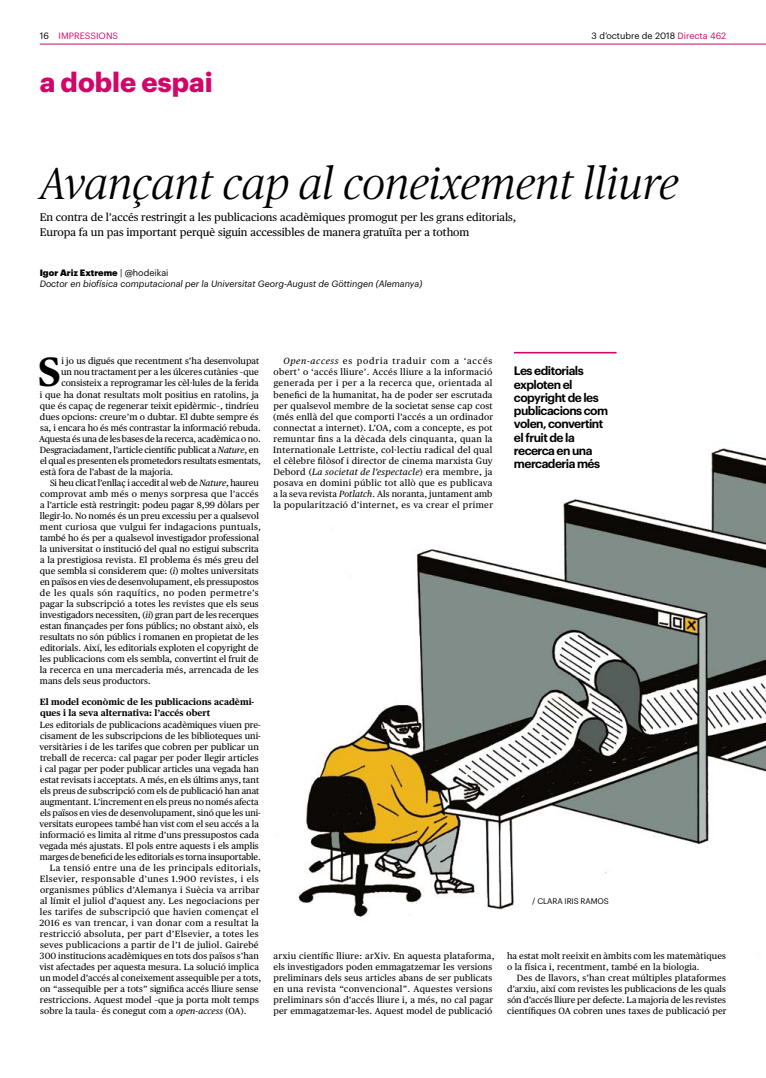
<style>
.page{position:relative;width:766px;height:1078px;background:#fff}
.page>*{position:absolute;margin:0;border:0;box-sizing:border-box;transform-origin:0 0}
.t1{font:italic 300 45px "Publico";color:#000}
.t2{font:700 40.7px "Publico Text";color:#000}
.t3{font:700 27px "Graphik";color:#d10668}
.t4{font:600 12px/13.2px "Graphik";letter-spacing:-.045em;color:#000}
.t5{font:11px/15px "Publico Text";color:#000}
.t6{font:9px/11px "Publico Text";letter-spacing:.005em;color:#000;text-align:justify}
.t7{font:9px "Publico Text";letter-spacing:.03em;color:#000}
.t8{font:italic 9px/11px "Graphik";color:#000}
.t9{font:9px "Publico Text";letter-spacing:.035em;color:#000}
.t10{font:9px "Publico Text";letter-spacing:.04em;color:#000}
.t11{font:700 9px/11px "Publico Text";color:#000}
.t12{font:9px "Publico Text";letter-spacing:-.015em;color:#000}
.t13{font:9px "Publico Text";letter-spacing:.025em;color:#000}
.t14{font:9px "Publico Text";letter-spacing:.045em;color:#000}
.t15{font:9px "Publico Text";letter-spacing:.05em;color:#000}
.t16{font:9px "Graphik";color:#000}
.t17{font:9px "Graphik";letter-spacing:.005em;color:#d10668}
.t18{font:8px "Graphik";letter-spacing:-.015em;color:#000}
.s1{color:#000}
.s2{color:#d10668}
.s3{font-weight:900;font-style:normal}
.s4{font-style:normal}
.s5{font-style:italic}
</style>
<div class="page">
<hr style="left:40px;top:44px;width:725px;height:1px;background:#d10668">
<img style="left:298px;top:351px;width:467px;height:566px">
<hr style="left:514px;top:352px;width:102px;height:1px;background:#d10668">
<p class="t17" style="left:40px;top:29px;width:80px"><span class="s1">16</span> IMPRESSIONS</p>
<h3 class="t3" style="left:40px;top:61px;width:174px">a doble espai</h3>
<p class="t16" style="left:591px;top:29px;width:136px">3 d’octubre de 2018 <span class="s2">Directa 462</span></p>
<h1 class="t1" style="left:40px;top:159px;width:639px">Avançant cap al coneixement lliure</h1>
<p class="t5" style="left:40px;top:210px;width:478px">En contra de l’accés restringit a les publicacions acadèmiques promogut per les grans editorials,<br>Europa fa un pas important perquè siguin accessibles de manera gratuïta per a tothom</p>
<p class="t8" style="left:40px;top:267px;width:384px"><span class="s3">Igor Ariz Extreme</span> <span class="s4">| @hodeikai<br></span>Doctor en biofísica computacional per la Universitat Georg-August de Göttingen (Alemanya)</p>
<h2 class="t2" style="left:38px;top:347px;width:24px">S</h2>
<p class="t6" style="left:61px;top:356px;width:199px">i jo us digués que recentment s’ha desenvolupat</p>
<p class="t6" style="left:61px;top:367px;width:199px">un nou tractament per a les úlceres cutànies –que</p>
<p class="t6" style="left:61px;top:378px;width:199px">consisteix a reprogramar les cèl·lules de la ferida</p>
<p class="t6" style="left:40px;top:389px;width:220px">i que ha donat resultats molt positius en ratolins, ja</p>
<p class="t6" style="left:40px;top:400px;width:220px">que és capaç de regenerar teixit epidèrmic–, tindríeu</p>
<p class="t6" style="left:40px;top:411px;width:220px">dues opcions: creure’m o dubtar. El dubte sempre és</p>
<p class="t6" style="left:40px;top:422px;width:222px">sa, i encara ho és més contrastar la informació rebuda.</p>
<p class="t12" style="left:39px;top:433px;width:223px">Aquesta és una de les bases de la recerca, acadèmica o no.</p>
<p class="t6" style="left:40px;top:444px;width:220px">Desgraciadament, l’article científic publicat a <span class="s5">Nature</span>, en</p>
<p class="t6" style="left:40px;top:455px;width:222px">el qual es presenten els prometedors resultats esmentats,</p>
<p class="t6" style="left:40px;top:466px;width:135px">està fora de l’abast de la majoria.</p>
<p class="t6" style="left:50px;top:477px;width:210px">Si heu clicat l’enllaç i accedit al web de <span class="s5">Nature</span>, haureu</p>
<p class="t7" style="left:40px;top:488px;width:220px">comprovat amb més o menys sorpresa que l’accés</p>
<p class="t6" style="left:40px;top:499px;width:221px">a l’article està restringit: podeu pagar 8,99 dòlars per</p>
<p class="t6" style="left:40px;top:510px;width:220px">llegir-lo. No només és un preu excessiu per a qualsevol</p>
<p class="t7" style="left:40px;top:521px;width:222px">ment curiosa que vulgui fer indagacions puntuals,</p>
<p class="t6" style="left:40px;top:532px;width:220px">també ho és per a qualsevol investigador professional</p>
<p class="t6" style="left:40px;top:543px;width:220px">la universitat o institució del qual no estigui subscrita</p>
<p class="t6" style="left:40px;top:554px;width:220px">a la prestigiosa revista. El problema és més greu del</p>
<p class="t6" style="left:40px;top:565px;width:220px">que sembla si considerem que: (<span class="s5">i</span>) moltes universitats</p>
<p class="t6" style="left:40px;top:576px;width:220px">en països en vies de desenvolupament, els pressupostos</p>
<p class="t15" style="left:40px;top:587px;width:220px">de les quals són raquítics, no poden permetre’s</p>
<p class="t6" style="left:40px;top:598px;width:220px">pagar la subscripció a totes les revistes que els seus</p>
<p class="t6" style="left:40px;top:609px;width:220px">investigadors necessiten, (<span class="s5">ii</span>) gran part de les recerques</p>
<p class="t6" style="left:40px;top:620px;width:220px">estan finançades per fons públics; no obstant això, els</p>
<p class="t6" style="left:40px;top:631px;width:220px">resultats no són públics i romanen en propietat de les</p>
<p class="t6" style="left:40px;top:642px;width:220px">editorials. Així, les editorials exploten el copyright de</p>
<p class="t6" style="left:40px;top:653px;width:220px">les publicacions com els sembla, convertint el fruit de</p>
<p class="t6" style="left:40px;top:664px;width:220px">la recerca en una mercaderia més, arrencada de les</p>
<p class="t6" style="left:40px;top:675px;width:112px">mans dels seus productors.</p>
<p class="t11" style="left:40px;top:696px;width:216px">El model econòmic de les publicacions acadèmi&shy;ques i la seva alternativa: l’accés obert</p>
<p class="t6" style="left:40px;top:719px;width:222px">Les editorials de publicacions acadèmiques viuen pre-</p>
<p class="t6" style="left:40px;top:730px;width:222px">cisament de les subscripcions de les biblioteques uni-</p>
<p class="t6" style="left:39px;top:741px;width:221px">versitàries i de les tarifes que cobren per publicar un</p>
<p class="t6" style="left:40px;top:752px;width:220px">treball de recerca: cal pagar per poder llegir articles</p>
<p class="t6" style="left:40px;top:763px;width:220px">i cal pagar per poder publicar articles una vegada han</p>
<p class="t6" style="left:40px;top:774px;width:220px">estat revisats i acceptats. A més, en els últims anys, tant</p>
<p class="t6" style="left:40px;top:785px;width:221px">els preus de subscripció com els de publicació han anat</p>
<p class="t6" style="left:40px;top:796px;width:220px">augmentant. L’increment en els preus no només afecta</p>
<p class="t6" style="left:40px;top:807px;width:222px">els països en vies de desenvolupament, sinó que les uni-</p>
<p class="t6" style="left:39px;top:818px;width:221px">versitats europees també han vist com el seu accés a la</p>
<p class="t6" style="left:40px;top:829px;width:220px">informació es limita al ritme d’uns pressupostos cada</p>
<p class="t6" style="left:39px;top:840px;width:221px">vegada més ajustats. El pols entre aquests i els amplis</p>
<p class="t6" style="left:40px;top:851px;width:222px">marges de benefici de les editorials es torna insuportable.</p>
<p class="t10" style="left:50px;top:862px;width:213px">La tensió entre una de les principals editorials,</p>
<p class="t14" style="left:40px;top:873px;width:220px">Elsevier, responsable d’unes 1.900 revistes, i els</p>
<p class="t7" style="left:40px;top:884px;width:221px">organismes públics d’Alemanya i Suècia va arribar</p>
<p class="t7" style="left:40px;top:895px;width:221px">al límit el juliol d’aquest any. Les negociacions per</p>
<p class="t10" style="left:40px;top:906px;width:220px">les tarifes de subscripció que havien començat el</p>
<p class="t9" style="left:40px;top:917px;width:221px">2016 es van trencar, i van donar com a resultat la</p>
<p class="t9" style="left:40px;top:928px;width:220px">restricció absoluta, per part d’Elsevier, a totes les</p>
<p class="t13" style="left:40px;top:939px;width:220px">seves publicacions a partir de l’1 de juliol. Gairebé</p>
<p class="t6" style="left:40px;top:950px;width:220px">300 institucions acadèmiques en tots dos països s’han</p>
<p class="t6" style="left:39px;top:961px;width:221px">vist afectades per aquesta mesura. La solució implica</p>
<p class="t6" style="left:40px;top:972px;width:223px">un model d’accés al coneixement assequible per a tots,</p>
<p class="t6" style="left:40px;top:983px;width:220px">on “assequible per a tots” significa accés lliure sense</p>
<p class="t6" style="left:40px;top:994px;width:220px">restriccions. Aquest model –que ja porta molt temps</p>
<p class="t6" style="left:40px;top:1005px;width:208px">sobre la taula– és conegut com a <span class="s5">open-access</span> (OA).</p>
<p class="t6" style="left:273px;top:356px;width:222px;text-indent:10px"><span class="s5">Open-access</span> es podria traduir com a ‘accés obert’ o ‘accés lliure’. Accés lliure a la informació generada per i per a la recerca que, orientada al benefici de la humanitat, ha de poder ser escrutada per qualsevol membre de la societat sense cap cost (més enllà del que comporti l’accés a un ordinador connectat a internet). L’OA, com a concepte, es pot remuntar fins a la dècada dels cinquanta, quan la Internationale Lettriste, col·lectiu radical del qual el cèlebre filòsof i director de cinema marxista Guy Debord (<span class="s5">La societat de l’espectacle</span>) era membre, ja posava en domini públic tot allò que es publicava a la seva revista <span class="s5">Potlatch</span>. Als noranta, juntament amb la popularització d’internet, es va crear el primer</p>
<p class="t6" style="left:273px;top:950px;width:222px;text-align:left">arxiu científic lliure: arXiv. En aquesta plataforma, els investigadors poden emmagatzemar les versions preliminars dels seus articles abans de ser publicats en una revista “convencional”. Aquestes versions preliminars són d’accés lliure i, a més, no cal pagar per emmagatzemar-les. Aquest model de publicació</p>
<h3 class="t4" style="left:514px;top:363px;width:96px">Les editorials exploten el copyright de les publicacions com volen, convertint el fruit de la recerca en una mercaderia més</h3>
<p class="t18" style="left:532px;top:894px;width:78px">/ CLARA IRIS RAMOS</p>
<p class="t6" style="left:507px;top:950px;width:220px">ha estat molt reeixit en àmbits com les matemàtiques o la física i, recentment, també en la biologia.</p>
<p class="t6" style="left:507px;top:972px;width:221px;text-indent:10px">Des de llavors, s’han creat múltiples plataformes d’arxiu, així com revistes les publicacions de les quals són d’accés lliure per defecte. La majoria de les revistes científiques OA cobren unes taxes de publicació per</p>
</div>
